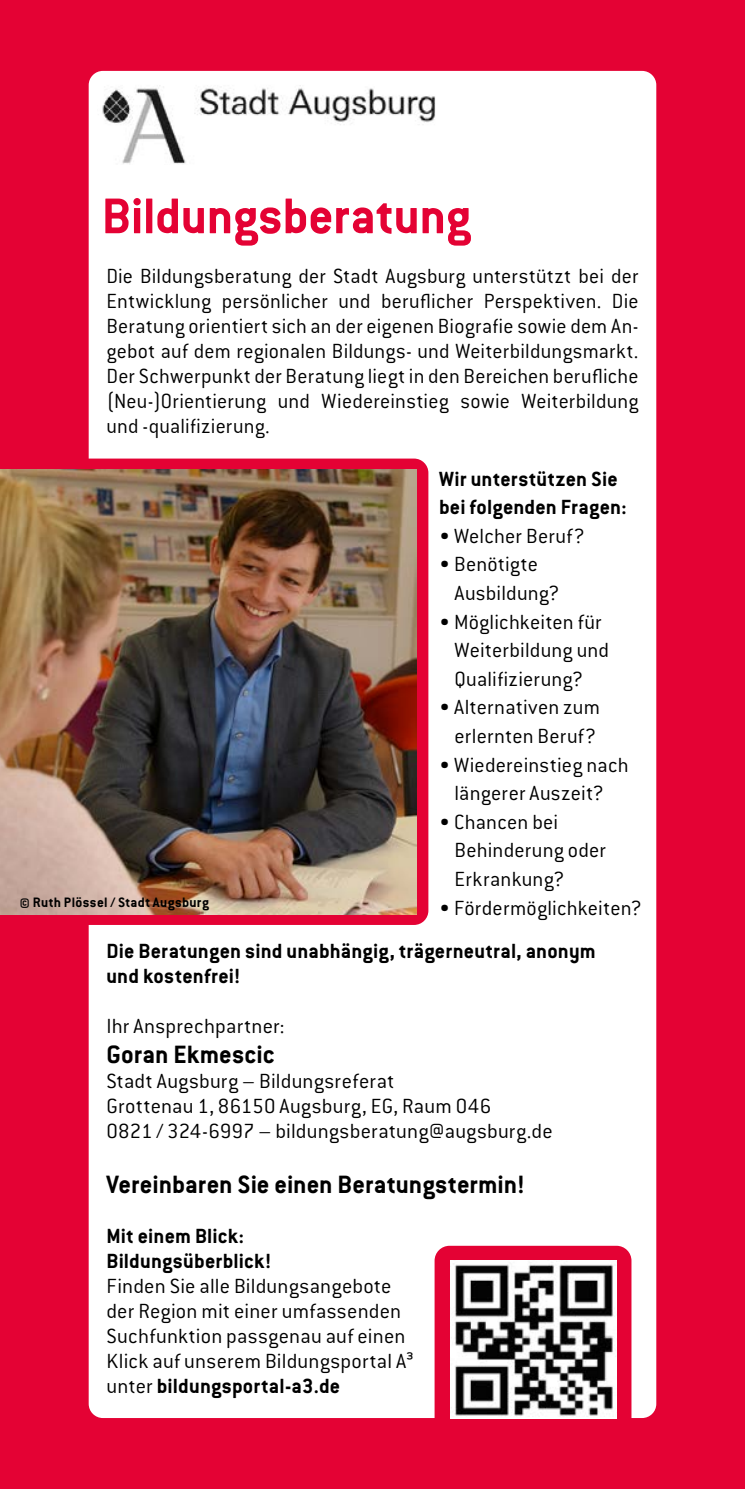
<style>
.page{position:relative;width:745px;height:1489px;background:#fff}
.page>*{position:absolute;margin:0;border:0;box-sizing:border-box;transform-origin:0 0}
.t1{font:700 55px "Conduit ITC Pro";letter-spacing:-.01em;color:#e40234}
.t2{font:700 27.5px "Conduit ITC Pro";color:#000}
.t3{font:300 22.5px/25px "Conduit ITC Pro";letter-spacing:.01em;color:#000}
.t4{font:700 22.5px/25px "Conduit ITC Pro";letter-spacing:.005em;color:#000}
.t5{font:700 15px "Conduit ITC Pro";letter-spacing:.025em;color:#000}
.s1{font-weight:700}
</style>
<div class="page">
<div style="left:0;top:0;width:744px;height:1488px;background:#e40234"></div>
<div style="left:89px;top:71px;width:567px;height:1346px;background:#fff;border-radius:14px"></div>
<div style="left:0;top:458px;width:428px;height:466px;background:#e40234"></div>
<img style="left:0;top:469px;width:416px;height:445px">
<img style="left:102px;top:85px;width:334px;height:79px">
<div style="left:434px;top:1245px;width:197px;height:196px;background:#e40234;border-radius:15px"></div>
<img style="left:450px;top:1260px;width:166px;height:157px">
<h1 class="t1" style="left:102px;top:184px;width:370px">Bildungsberatung</h1>
<p class="t3" style="left:106px;top:263px;width:533px;text-align:justify">Die Bildungsberatung der Stadt Augsburg unterstützt bei der Entwicklung persönlicher und beruflicher Perspektiven. Die Beratung orientiert sich an der eigenen Biografie sowie dem An&shy;gebot auf dem regionalen Bildungs- und Weiterbildungsmarkt.<br>Der Schwerpunkt der Beratung liegt in den Bereichen berufliche (Neu-)Orientierung und Wiedereinstieg sowie Weiterbildung und -qualifizierung.</p>
<p class="t5" style="left:19px;top:893px;width:191px">© Ruth Plössel / Stadt Augsburg</p>
<p class="t4" style="left:438px;top:464px;width:189px;line-height:28.5px">Wir unterstützen Sie bei folgenden Fragen:</p>
<p class="t3" style="left:438px;top:523px;width:147px">• Welcher Beruf?</p>
<p class="t3" style="left:454px;top:550px;width:107px;line-height:28.5px;text-indent:-16px">• Benötigte<br>Ausbildung?</p>
<p class="t3" style="left:454px;top:607px;width:156px;line-height:28.5px;text-indent:-16px">• Möglichkeiten für<br>Weiterbildung und<br>Qualifizierung?</p>
<p class="t3" style="left:438px;top:693px;width:162px;line-height:28.5px;text-align:center">• Alternativen zum erlernten Beruf?</p>
<p class="t3" style="left:438px;top:750px;width:191px;line-height:28.5px;text-align:center">• Wiedereinstieg nach längerer Auszeit?</p>
<p class="t3" style="left:454px;top:807px;width:153px;line-height:28.5px;text-indent:-16px">• Chancen bei<br>Behinderung oder<br>Erkrankung?</p>
<p class="t3" style="left:438px;top:895px;width:204px">• Fördermöglichkeiten?</p>
<p class="t4" style="left:106px;top:938px;width:490px">Die Beratungen sind unabhängig, trägerneutral, anonym und kostenfrei!</p>
<p class="t3" style="left:106px;top:1013px;width:179px">Ihr Ansprechpartner:</p>
<p class="t2" style="left:106px;top:1038px;width:170px">Goran Ekmescic</p>
<p class="t3" style="left:106px;top:1068px;width:447px">Stadt Augsburg – Bildungsreferat<br>Grottenau 1, 86150 Augsburg, EG, Raum 046<br>0821 / 324-6997 – bildungsberatung@augsburg.de</p>
<p class="t2" style="left:106px;top:1168px;width:420px">Vereinbaren Sie einen Beratungstermin!</p>
<p class="t4" style="left:106px;top:1223px;width:167px">Mit einem Blick:<br>Bildungsüberblick!</p>
<p class="t3" style="left:106px;top:1273px;width:308px">Finden Sie alle Bildungsangebote der Region mit einer umfassenden Suchfunktion passgenau auf einen Klick auf unserem Bildungsportal A³ unter <span class="s1">bildungsportal-a3.de</span></p>
</div>
